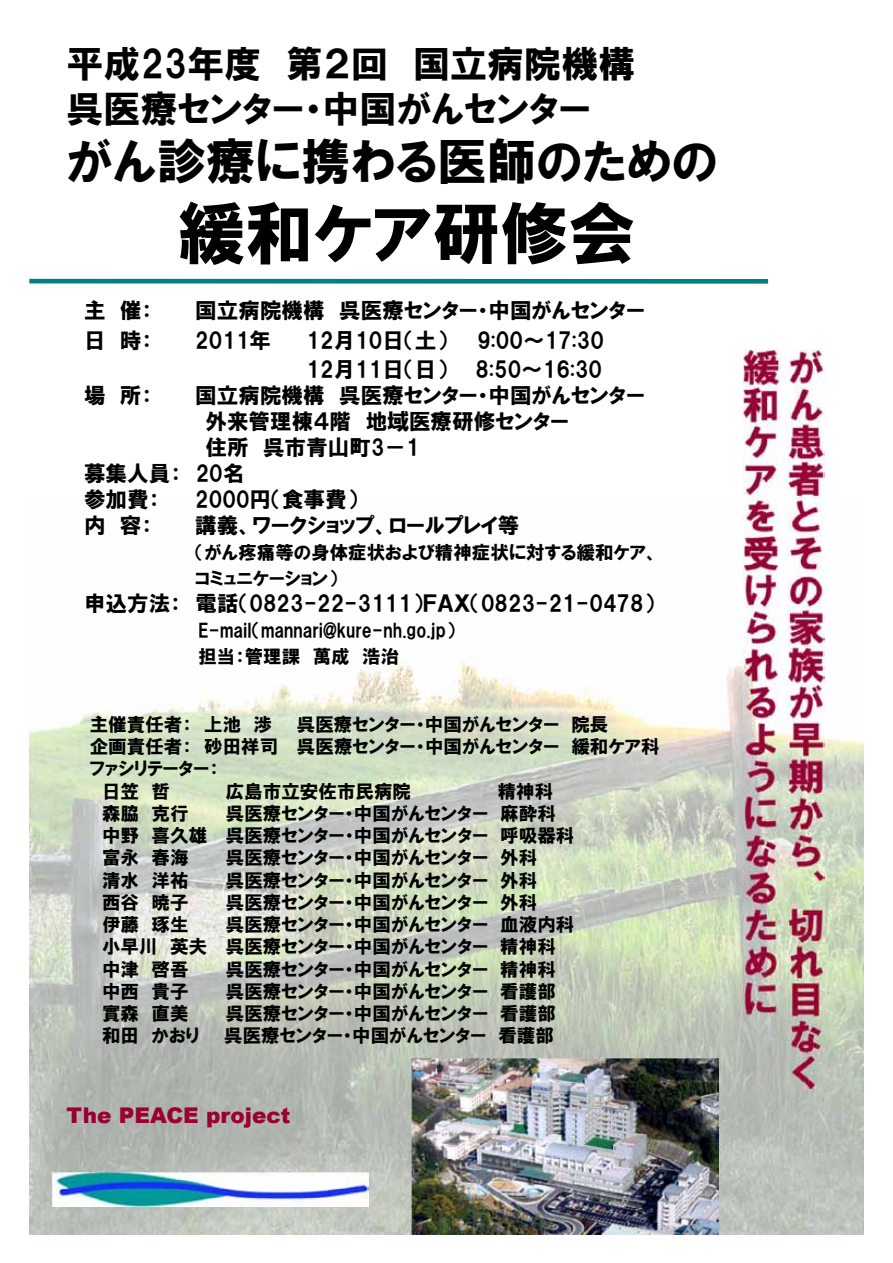
<style>
.page{position:relative;width:893px;height:1263px;background:#fff}
.page>*{position:absolute;margin:0;border:0;box-sizing:border-box;transform-origin:0 0}
.t1{font:67.95px "HGP Soei Kakugothic UB";color:#000}
.t2{font:49.35px "HGP Soei Kakugothic UB";color:#000}
.t3{font:37.05px/44.5px "HGP Soei Kakugothic UB";color:#000}
.t4{font:21.6px "HGP Soei Kakugothic UB";color:#000}
.t5{font:900 21.6px "Arial";color:#9a0033}
.t6{font:18.6px/22.2px "HGP Soei Kakugothic UB";color:#000}
</style>
<div class="page">
<img style="left:29px;top:278px;width:835px;height:956px">
<div style="left:29px;top:279px;width:739px;height:5px;background:#008080"></div>
<img style="left:744px;top:349px;width:81px;height:739px">
<img style="left:51px;top:1172px;width:318px;height:34px">
<img style="left:411px;top:1058px;width:308px;height:176px">
<h3 class="t3" style="left:67px;top:42px;width:570px">平成23年度 第２回 国立病院機構呉医療センター・中国がんセンター</h3>
<h2 class="t2" style="left:67px;top:137px;width:653px">がん診療に携わる医師のための</h2>
<h1 class="t1" style="left:177px;top:199px;width:460px">緩和ケア研修会</h1>
<p class="t4" style="left:84px;top:299px;width:70px">主 催：</p>
<p class="t4" style="left:195px;top:299px;width:451px">国立病院機構 呉医療センター・中国がんセンター</p>
<p class="t4" style="left:84px;top:330px;width:70px">日 時：</p>
<p class="t4" style="left:195px;top:330px;width:77px">2011年</p>
<p class="t4" style="left:306px;top:330px;width:142px">12月10日（土）</p>
<p class="t4" style="left:477px;top:330px;width:128px">9:00～17:30</p>
<p class="t4" style="left:306px;top:358px;width:142px">12月11日（日）</p>
<p class="t4" style="left:476px;top:358px;width:128px">8:50～16:30</p>
<p class="t4" style="left:84px;top:384px;width:70px">場 所：</p>
<p class="t4" style="left:195px;top:384px;width:451px">国立病院機構 呉医療センター・中国がんセンター</p>
<p class="t4" style="left:205px;top:410px;width:365px">外来管理棟４階 地域医療研修センター</p>
<p class="t4" style="left:205px;top:436px;width:216px">住所 呉市青山町3－1</p>
<p class="t4" style="left:84px;top:462px;width:162px">募集人員： 20名</p>
<p class="t4" style="left:84px;top:488px;width:77px">参加費：</p>
<p class="t4" style="left:195px;top:488px;width:164px">2000円（食事費）</p>
<p class="t4" style="left:84px;top:514px;width:70px">内 容：</p>
<p class="t4" style="left:195px;top:514px;width:326px">講義、ワークショップ、ロールプレイ等</p>
<p class="t6" style="left:195px;top:539px;width:465px;line-height:26px">（がん疼痛等の身体症状および精神症状に対する緩和ケア、コミュニケーション）</p>
<p class="t4" style="left:84px;top:592px;width:572px">申込方法： 電話（0823-22-3111）ＦＡＸ（0823-21-0478）</p>
<p class="t6" style="left:198px;top:617px;width:258px;line-height:26px">E-mail（mannari@kure-nh.go.jp）担当：管理課 萬成 浩治</p>
<p class="t6" style="left:90px;top:713px;width:184px">主催責任者： 上池 渉</p>
<p class="t6" style="left:297px;top:713px;width:313px">呉医療センター・中国がんセンター 院長</p>
<p class="t6" style="left:90px;top:735px;width:571px">企画責任者： 砂田祥司 呉医療センター・中国がんセンター 緩和ケア科</p>
<p class="t6" style="left:90px;top:757px;width:130px">ファシリテーター：</p>
<p class="t6" style="left:102px;top:780px;width:70px">日笠 哲</p>
<p class="t6" style="left:226px;top:780px;width:187px">広島市立安佐市民病院</p>
<p class="t6" style="left:498px;top:780px;width:57px">精神科</p>
<p class="t6" style="left:102px;top:802px;width:88px">森脇 克行</p>
<p class="t6" style="left:102px;top:802px;width:474px;text-indent:124px">呉医療センター・中国がんセンター 麻酔科中野 喜久雄 呉医療センター・中国がんセンター 呼吸器科富永 春海</p>
<p class="t6" style="left:226px;top:846px;width:313px">呉医療センター・中国がんセンター 外科</p>
<p class="t6" style="left:102px;top:869px;width:88px">清水 洋祐</p>
<p class="t6" style="left:226px;top:869px;width:313px">呉医療センター・中国がんセンター 外科</p>
<p class="t6" style="left:102px;top:891px;width:88px">西谷 暁子</p>
<p class="t6" style="left:226px;top:891px;width:313px">呉医療センター・中国がんセンター 外科</p>
<p class="t6" style="left:102px;top:913px;width:88px">伊藤 琢生</p>
<p class="t6" style="left:102px;top:913px;width:474px;text-indent:124px">呉医療センター・中国がんセンター 血液内科小早川 英夫 呉医療センター・中国がんセンター 精神科中津 啓吾</p>
<p class="t6" style="left:226px;top:958px;width:332px">呉医療センター・中国がんセンター 精神科</p>
<p class="t6" style="left:102px;top:980px;width:88px">中西 貴子</p>
<p class="t6" style="left:226px;top:980px;width:332px">呉医療センター・中国がんセンター 看護部</p>
<p class="t6" style="left:102px;top:1002px;width:88px">實森 直美</p>
<p class="t6" style="left:226px;top:1002px;width:332px">呉医療センター・中国がんセンター 看護部</p>
<p class="t6" style="left:102px;top:1024px;width:99px">和田 かおり</p>
<p class="t6" style="left:224px;top:1024px;width:331px">呉医療センター・中国がんセンター 看護部</p>
<p class="t5" style="left:67px;top:1099px;width:225px">The PEACE project</p>
</div>
